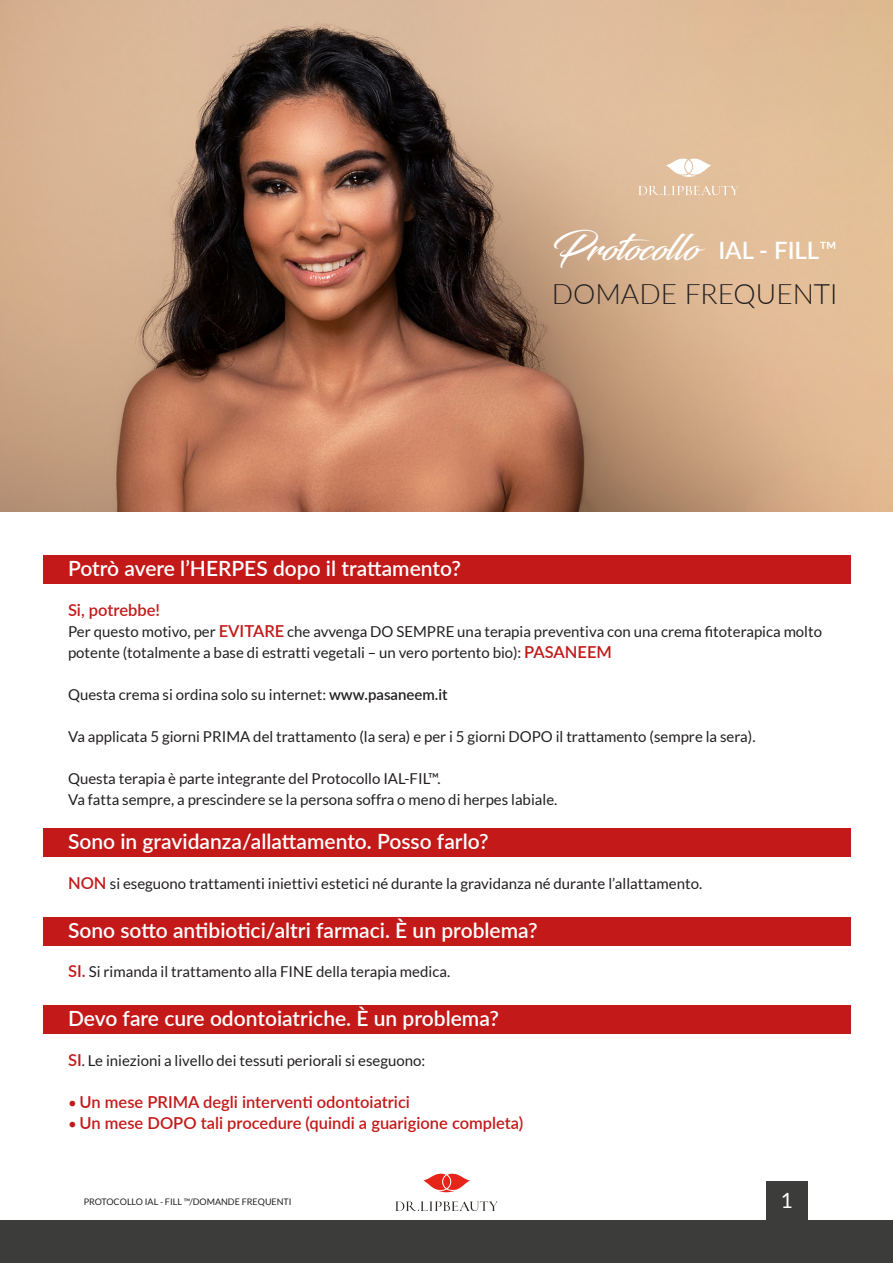
<style>
.page{position:relative;width:893px;height:1263px;background:#fff}
.page>*{position:absolute;margin:0;border:0;box-sizing:border-box;transform-origin:0 0}
.Stile_di_paragrafo_1{font:36px "Blacksword";color:#fff}
.Stile_di_paragrafo_1-2{font:300 28.2px "Lato";color:#231f20}
.Stile_di_paragrafo_1-3{font:600 24px "Lato";color:#fff}
.t1{font:600 21px "Lato";color:#fff}
.t2{font:21px "Lato";color:#fff}
.Stile_di_paragrafo_1-4{font:600 16.5px "Lato";color:#c31919}
.Stile_di_paragrafo_1-5{font:15px/21px "Lato";color:#231f20}
.t3{font:9px "Lato";color:#231f20}
.s1{font-weight:400}
.s2{font-weight:600;font-size:16.5px;color:#c31919}
.s3{font-weight:600}
.s4{font-weight:400;font-size:15px}
</style>
<div class="page">
<div style="left:43px;top:555px;width:807px;height:29px;background:#c31919"></div>
<div style="left:43px;top:828px;width:807px;height:29px;background:#c31919"></div>
<div style="left:43px;top:916px;width:807px;height:29px;background:#c31919"></div>
<div style="left:43px;top:1005px;width:807px;height:29px;background:#c31919"></div>
<img style="left:0;top:0;width:893px;height:512px">
<svg style="left:666px;top:159px;width:45px;height:18px"></svg>
<svg style="left:638px;top:186px;width:101px;height:9px"></svg>
<svg style="left:423px;top:1174px;width:47px;height:18px"></svg>
<svg style="left:395px;top:1201px;width:103px;height:10px"></svg>
<div style="left:0;top:1220px;width:893px;height:43px;background:#3c3c3b"></div>
<div style="left:766px;top:1181px;width:41px;height:40px;background:#3c3c3b"></div>
<p class="Stile_di_paragrafo_1" style="left:552px;top:226px;width:147px">Protocollo</p>
<p class="Stile_di_paragrafo_1-3" style="left:718px;top:233px;width:120px">IAL - FILL<span class="s1">™</span></p>
<p class="Stile_di_paragrafo_1-2" style="left:552px;top:274px;width:287px">DOMADE FREQUENTI</p>
<p class="t1" style="left:68px;top:553px;width:394px">Potrò avere l’HERPES dopo il trattamento?</p>
<p class="Stile_di_paragrafo_1-4" style="left:68px;top:597px;width:94px">Si, potrebbe!</p>
<p class="Stile_di_paragrafo_1-5" style="left:68px;top:620px;width:755px">Per questo motivo, per <span class="s2">EVITARE</span> che avvenga DO SEMPRE una terapia preventiva con una crema fitoterapica molto potente (totalmente a base di estratti vegetali – un vero portento bio): <span class="s2">PASANEEM</span></p>
<p class="Stile_di_paragrafo_1-5" style="left:68px;top:683px;width:381px">Questa crema si ordina solo su internet: <span class="s3">www.pasaneem.it</span></p>
<p class="Stile_di_paragrafo_1-5" style="left:68px;top:725px;width:689px">Va applicata 5 giorni PRIMA del trattamento (la sera) e per i 5 giorni DOPO il trattamento (sempre la sera).</p>
<p class="Stile_di_paragrafo_1-5" style="left:68px;top:767px;width:374px">Questa terapia è parte integrante del Protocollo IAL-FIL™.</p>
<p class="Stile_di_paragrafo_1-5" style="left:68px;top:788px;width:491px">Va fatta sempre, a prescindere se la persona soffra o meno di herpes labiale.</p>
<p class="t1" style="left:68px;top:826px;width:422px">Sono in gravidanza/allattamento. Posso farlo?</p>
<p class="Stile_di_paragrafo_1-5" style="left:68px;top:872px;width:636px"><span class="s2">NON</span> si eseguono trattamenti iniettivi estetici né durante la gravidanza né durante l’allattamento.</p>
<p class="t1" style="left:68px;top:915px;width:471px">Sono sotto antibiotici/altri farmaci. È un problema?</p>
<p class="Stile_di_paragrafo_1-5" style="left:68px;top:961px;width:384px"><span class="s2">SI.</span> Si rimanda il trattamento alla FINE della terapia medica.</p>
<p class="t1" style="left:68px;top:1003px;width:432px">Devo fare cure odontoiatriche. È un problema?</p>
<p class="Stile_di_paragrafo_1-5" style="left:68px;top:1050px;width:359px"><span class="s2">SI</span>. Le iniezioni a livello dei tessuti periorali si eseguono:</p>
<p class="Stile_di_paragrafo_1-4" style="left:68px;top:1090px;width:343px"><span class="s4">•</span> Un mese PRIMA degli interventi odontoiatrici</p>
<p class="Stile_di_paragrafo_1-4" style="left:68px;top:1111px;width:457px"><span class="s4">•</span> Un mese DOPO tali procedure (quindi a guarigione completa)</p>
<p class="t3" style="left:84px;top:1197px;width:209px">PROTOCOLLO IAL - FILL ™/DOMANDE FREQUENTI</p>
<p class="t2" style="left:781px;top:1188px;width:14px">1</p>
</div>
